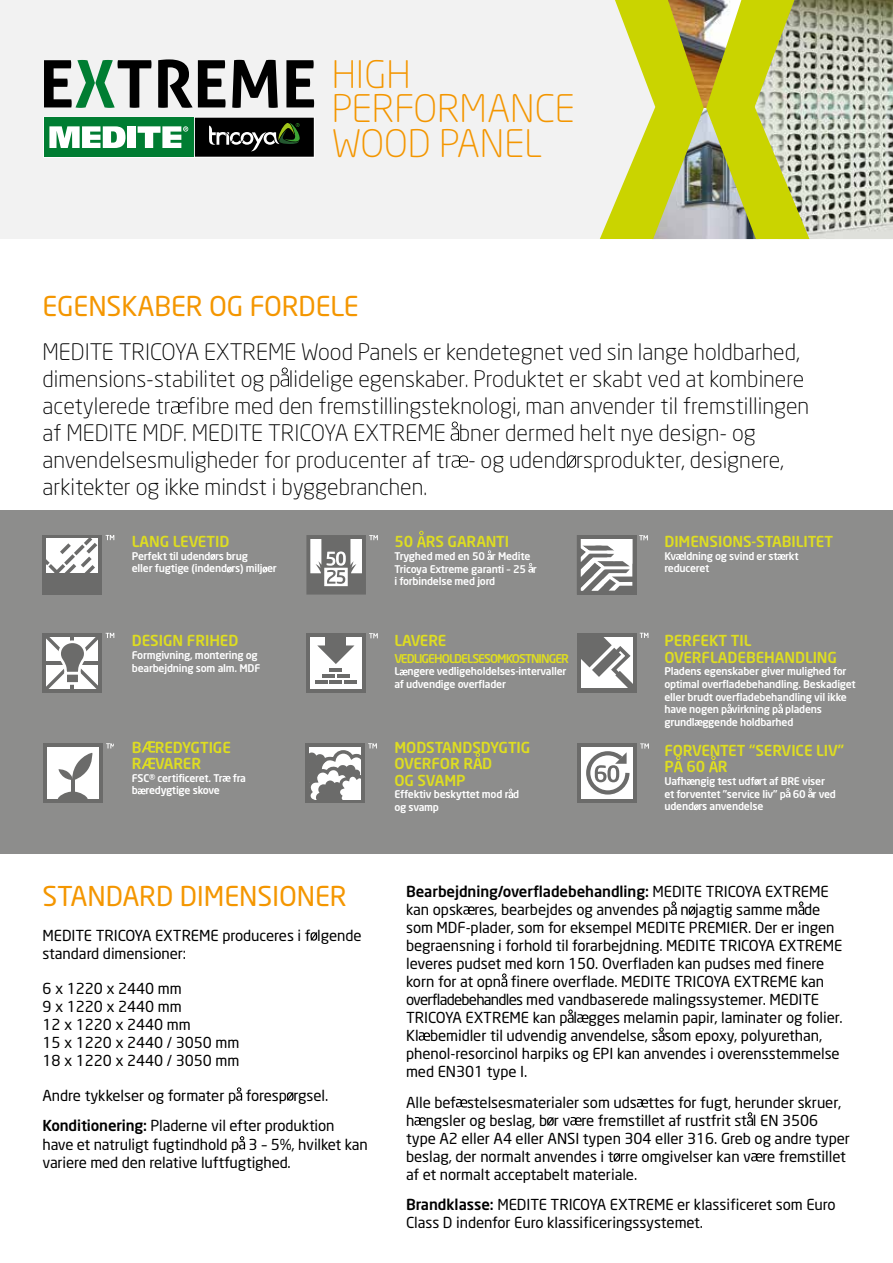
<style>
.page{position:relative;width:893px;height:1263px;background:#fff}
.page>*{position:absolute;margin:0;border:0;box-sizing:border-box;transform-origin:0 0}
.t1{font:300 37.5px/34.7px "Neo Sans CE";color:#f49600}
.t2{font:27px "Neo Sans CE";letter-spacing:-.005em;color:#f49600}
.t3{font:300 22.5px/27px "Neo Sans CE";color:#000}
.t4{font:15px/18px "Neo Sans CE";letter-spacing:-.005em;color:#000}
.t5{font:500 15px/16.5px "Neo Sans CE";letter-spacing:-.005em;color:#dedd21}
.t6{font:500 12px "Neo Sans CE";letter-spacing:-.08em;color:#dedd21}
.t7{font:500 10.5px/12.6px "Neo Sans CE";letter-spacing:-.02em;color:#fff}
.s1{font-weight:500}
</style>
<div class="page">
<div style="left:0;top:0;width:893px;height:239px;background:#f2f2f2"></div>
<div style="left:0;top:511px;width:893px;height:343px;background:#8d8d8c"></div>
<svg style="left:141px;top:741px;width:14px;height:28px"></svg>
<svg style="left:223px;top:776px;width:8px;height:6px"></svg>
<svg style="left:138px;top:788px;width:8px;height:6px"></svg>
<svg style="left:44px;top:60px;width:107px;height:48px"></svg>
<svg style="left:158px;top:59px;width:68px;height:49px"></svg>
<svg style="left:232px;top:60px;width:46px;height:48px"></svg>
<svg style="left:286px;top:60px;width:28px;height:47px"></svg>
<svg style="left:43px;top:117px;width:272px;height:41px"></svg>
<svg style="left:281px;top:367px;width:8px;height:20px"></svg>
<svg style="left:171px;top:401px;width:16px;height:13px"></svg>
<svg style="left:451px;top:421px;width:8px;height:20px"></svg>
<svg style="left:452px;top:455px;width:16px;height:13px"></svg>
<svg style="left:566px;top:455px;width:11px;height:13px"></svg>
<svg style="left:463px;top:906px;width:12px;height:9px"></svg>
<svg style="left:671px;top:901px;width:6px;height:14px"></svg>
<svg style="left:688px;top:906px;width:8px;height:9px"></svg>
<svg style="left:798px;top:901px;width:6px;height:14px"></svg>
<svg style="left:501px;top:973px;width:6px;height:14px"></svg>
<svg style="left:567px;top:1009px;width:21px;height:14px"></svg>
<svg style="left:419px;top:1032px;width:11px;height:9px"></svg>
<svg style="left:658px;top:1027px;width:6px;height:14px"></svg>
<svg style="left:456px;top:1099px;width:11px;height:9px"></svg>
<svg style="left:637px;top:1099px;width:11px;height:9px"></svg>
<svg style="left:414px;top:1117px;width:12px;height:9px"></svg>
<svg style="left:547px;top:1117px;width:7px;height:9px"></svg>
<svg style="left:570px;top:1117px;width:12px;height:9px"></svg>
<svg style="left:747px;top:1112px;width:6px;height:14px"></svg>
<svg style="left:613px;top:1153px;width:8px;height:9px"></svg>
<svg style="left:751px;top:1153px;width:11px;height:9px"></svg>
<svg style="left:310px;top:932px;width:8px;height:9px"></svg>
<svg style="left:236px;top:1087px;width:6px;height:14px"></svg>
<svg style="left:286px;top:1092px;width:8px;height:9px"></svg>
<svg style="left:239px;top:1136px;width:6px;height:13px"></svg>
<div style="left:43px;top:535px;width:59px;height:60px;background:#6b6b6a"></div>
<div style="left:46px;top:539px;width:52px;height:34px;background:#fff"></div>
<svg style="left:46px;top:538px;width:51px;height:35px"></svg>
<svg style="left:106px;top:535px;width:8px;height:5px"></svg>
<svg style="left:400px;top:670px;width:8px;height:5px"></svg>
<svg style="left:727px;top:704px;width:5px;height:9px"></svg>
<svg style="left:778px;top:704px;width:5px;height:9px"></svg>
<svg style="left:695px;top:720px;width:8px;height:6px"></svg>
<svg style="left:473px;top:752px;width:9px;height:17px"></svg>
<svg style="left:508px;top:789px;width:5px;height:9px"></svg>
<svg style="left:674px;top:756px;width:9px;height:16px"></svg>
<svg style="left:709px;top:756px;width:9px;height:16px"></svg>
<svg style="left:687px;top:779px;width:8px;height:6px"></svg>
<svg style="left:754px;top:779px;width:6px;height:6px"></svg>
<svg style="left:786px;top:788px;width:4px;height:9px"></svg>
<svg style="left:808px;top:788px;width:5px;height:9px"></svg>
<svg style="left:694px;top:804px;width:5px;height:7px"></svg>
<svg style="left:210px;top:554px;width:6px;height:6px"></svg>
<svg style="left:227px;top:566px;width:5px;height:7px"></svg>
<svg style="left:262px;top:566px;width:6px;height:7px"></svg>
<svg style="left:417px;top:531px;width:9px;height:16px"></svg>
<svg style="left:487px;top:550px;width:5px;height:10px"></svg>
<svg style="left:528px;top:563px;width:5px;height:10px"></svg>
<svg style="left:676px;top:554px;width:8px;height:6px"></svg>
<svg style="left:777px;top:554px;width:8px;height:6px"></svg>
<div style="left:577px;top:743px;width:60px;height:60px;background:#6b6b6a"></div>
<div style="left:581px;top:747px;width:52px;height:51px;background:#fff"></div>
<svg style="left:581px;top:751px;width:51px;height:48px"></svg>
<svg style="left:640px;top:743px;width:9px;height:6px"></svg>
<div style="left:305px;top:743px;width:60px;height:60px;background:#6b6b6a"></div>
<svg style="left:309px;top:747px;width:52px;height:52px"></svg>
<svg style="left:368px;top:743px;width:9px;height:5px"></svg>
<div style="left:43px;top:743px;width:60px;height:60px;background:#6b6b6a"></div>
<div style="left:47px;top:747px;width:52px;height:51px;background:#fff"></div>
<hr style="left:71px;top:780px;width:4px;height:18px;background:#6b6b6a">
<svg style="left:58px;top:752px;width:35px;height:28px"></svg>
<svg style="left:58px;top:791px;width:30px;height:8px"></svg>
<svg style="left:106px;top:743px;width:7px;height:5px"></svg>
<svg style="left:306px;top:535px;width:72px;height:59px"></svg>
<svg style="left:577px;top:535px;width:71px;height:59px"></svg>
<div style="left:43px;top:633px;width:59px;height:59px;background:#6b6b6a"></div>
<svg style="left:46px;top:637px;width:52px;height:52px"></svg>
<svg style="left:106px;top:633px;width:8px;height:5px"></svg>
<div style="left:306px;top:633px;width:60px;height:60px;background:#6b6b6a"></div>
<div style="left:310px;top:637px;width:52px;height:51px;background:#fff"></div>
<div style="left:326px;top:634px;width:20px;height:14px;background:#6b6b6a"></div>
<svg style="left:315px;top:643px;width:42px;height:40px"></svg>
<svg style="left:369px;top:633px;width:9px;height:5px"></svg>
<div style="left:577px;top:633px;width:60px;height:60px;background:#6b6b6a"></div>
<svg style="left:581px;top:633px;width:67px;height:55px"></svg>
<img style="left:809px;top:0;width:84px;height:239px">
<img style="left:600px;top:0;width:209px;height:239px">
<h1 class="t1" style="left:332px;top:56px;width:245px">HIGH<br>PERFORMANCE<br>WOOD PANEL</h1>
<h2 class="t2" style="left:43px;top:289px;width:318px">EGENSKABER OG FORDELE</h2>
<p class="t3" style="left:43px;top:338px;width:768px">MEDITE TRICOYA EXTREME Wood Panels er kendetegnet ved sin lange holdbarhed, dimensions-stabilitet og p lidelige egenskaber. Produktet er skabt ved at kombinere acetylerede tr fibre med den fremstillingsteknologi, man anvender til fremstillingen af MEDITE MDF. MEDITE TRICOYA EXTREME bner dermed helt nye design- og anvendelsesmuligheder for producenter af tr - og udend rsprodukter, designere, arkitekter og ikke mindst i byggebranchen.</p>
<p class="t5" style="left:132px;top:533px;width:99px">LANG LEVETID</p>
<p class="t7" style="left:132px;top:549px;width:147px">Perfekt til udend rs brug<br>eller fugtige (indend rs) milj er</p>
<p class="t5" style="left:132px;top:632px;width:108px">DESIGN FRIHED</p>
<p class="t7" style="left:132px;top:648px;width:130px">Formgivning, montering og bearbejdning som alm. MDF</p>
<p class="t5" style="left:132px;top:738px;width:101px">B REDYGTIGE<br>R VARER</p>
<p class="t7" style="left:132px;top:771px;width:116px">FSC® certificeret. Tr fra b redygtige skove</p>
<p class="t5" style="left:394px;top:533px;width:116px">50 RS GARANTI</p>
<p class="t7" style="left:394px;top:550px;width:144px">Tryghed med en 50 r Medite<br>Tricoya Extreme garanti – 25 r i forbindelse med jord</p>
<p class="t5" style="left:394px;top:632px;width:54px">LAVERE</p>
<p class="t6" style="left:394px;top:651px;width:176px">VEDLIGEHOLDELSESOMKOSTNINGER</p>
<p class="t7" style="left:394px;top:665px;width:174px">L ngere vedligeholdelses-intervaller af udvendige overflader</p>
<p class="t5" style="left:394px;top:738px;width:138px">MODSTANDSDYGTIG<br>OVERFOR R D<br>OG SVAMP</p>
<p class="t7" style="left:394px;top:788px;width:126px">Effektiv beskyttet mod r d og svamp</p>
<p class="t5" style="left:664px;top:533px;width:170px">DIMENSIONS-STABILITET</p>
<p class="t7" style="left:664px;top:549px;width:136px">Kv ldning og svind er st rkt reduceret</p>
<p class="t5" style="left:664px;top:632px;width:174px">PERFEKT TIL<br>OVERFLADEBEHANDLING</p>
<p class="t7" style="left:664px;top:665px;width:193px">Pladens egenskaber giver mulighed for optimal overfladebehandling. Beskadiget eller brudt overfladebehandling vil ikke have nogen p virkning p pladens<br>grundl ggende holdbarhed</p>
<p class="t5" style="left:664px;top:742px;width:181px">FORVENTET “SERVICE LIV”<br>P 60 R</p>
<p class="t7" style="left:664px;top:774px;width:173px">Uafh ngig test udf rt af BRE viser et forventet ”service liv” p 60 r ved udend rs anvendelse</p>
<h2 class="t2" style="left:43px;top:879px;width:306px">STANDARD DIMENSIONER</h2>
<p class="t4" style="left:43px;top:926px;width:321px">MEDITE TRICOYA EXTREME produceres i f lgende standard dimensioner:</p>
<p class="t4" style="left:43px;top:979px;width:198px">6 x 1220 x 2440 mm<br>9 x 1220 x 2440 mm<br>12 x 1220 x 2440 mm<br>15 x 1220 x 2440 / 3050 mm<br>18 x 1220 x 2440 / 3050 mm</p>
<p class="t4" style="left:43px;top:1080px;width:294px;line-height:30.8px">Andre tykkelser og formater p foresp rgsel.<br><span class="s1">Konditionering:</span> Pladerne vil efter produktion</p>
<p class="t4" style="left:43px;top:1135px;width:327px">have et natruligt fugtindhold p 3 – 5%, hvilket kan variere med den relative luftfugtighed.</p>
<p class="t4" style="left:406px;top:882px;width:438px"><span class="s1">Bearbejdning/overfladebehandling:</span> MEDITE TRICOYA EXTREME kan opsk res, bearbejdes og anvendes p n jagtig samme m de som MDF-plader, som for eksempel MEDITE PREMIER. Der er ingen begraensning i forhold til forarbejdning. MEDITE TRICOYA EXTREME leveres pudset med korn 150. Overfladen kan pudses med finere korn for at opn finere overflade. MEDITE TRICOYA EXTREME kan overfladebehandles med vandbaserede malingssystemer. MEDITE TRICOYA EXTREME kan p l gges melamin papir, laminater og folier.<br>Kl bemidler til udvendig anvendelse, s som epoxy, polyurethan, phenol-resorcinol harpiks og EPI kan anvendes i overensstemmelse med EN301 type I.</p>
<p class="t4" style="left:406px;top:1093px;width:445px">Alle bef stelsesmaterialer som uds ttes for fugt, herunder skruer, h ngsler og beslag, b r v re fremstillet af rustfrit st l EN 3506 type A2 eller A4 eller ANSI typen 304 eller 316. Greb og andre typer beslag, der normalt anvendes i t rre omgivelser kan v re fremstillet af et normalt acceptabelt materiale.</p>
<p class="t4" style="left:406px;top:1196px;width:431px"><span class="s1">Brandklasse:</span> MEDITE TRICOYA EXTREME er klassificeret som Euro<br>Class D indenfor Euro klassificeringssystemet.</p>
</div>
